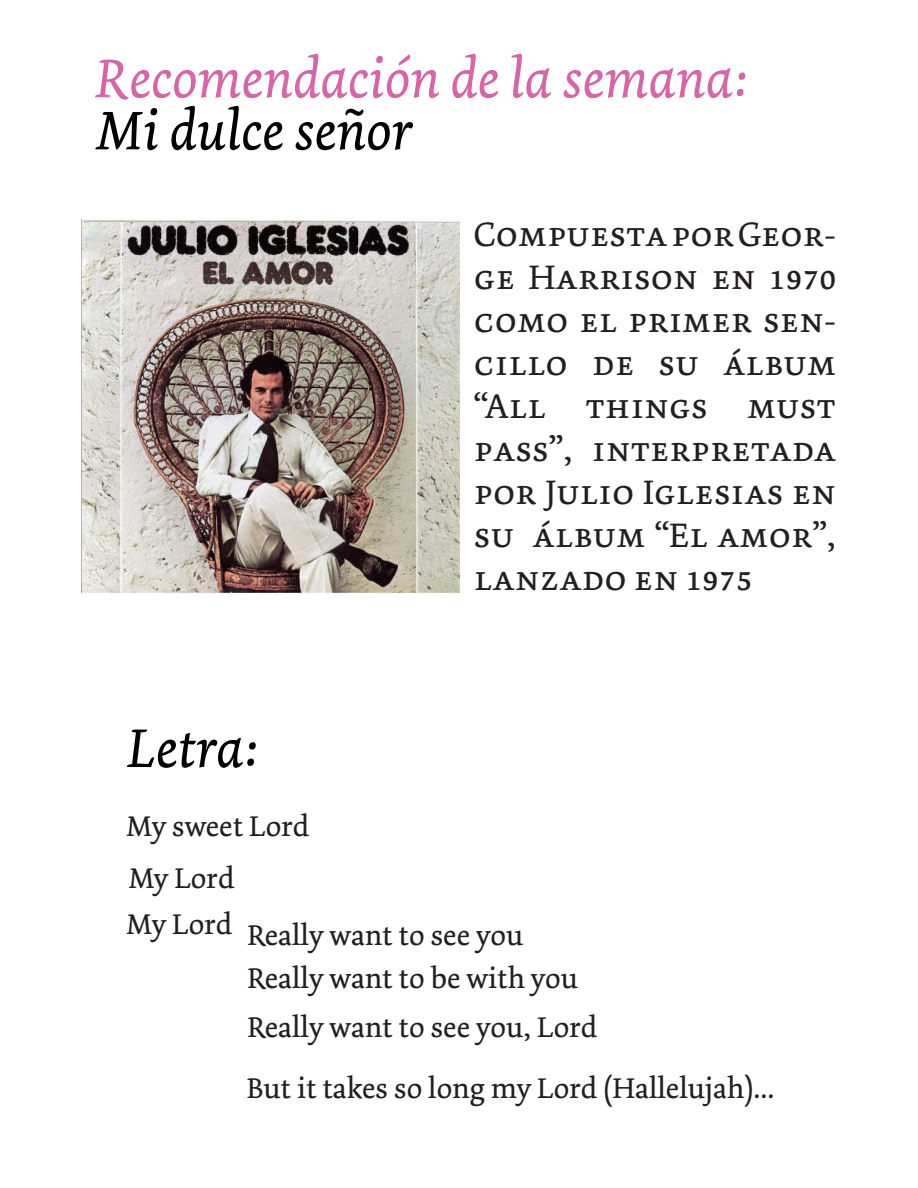
<style>
.page{position:relative;width:918px;height:1188px;background:#fff}
.page>*{position:absolute;margin:0;border:0;box-sizing:border-box;transform-origin:0 0}
.t1{font:italic 57.45px "Dolly Pro";color:#d667a7}
.t2{font:italic 57.45px "Dolly Pro";color:#000001}
.t3{font:35.7px/42.9px "Dolly Pro Regular Small Caps";color:#231f20;text-align:justify}
.t4{font:30px "Dolly Pro";color:#231f20}
</style>
<div class="page">
<img style="left:82px;top:220px;width:377px;height:373px">
<p class="t1" style="left:96px;top:41px;width:655px">Recomendación de la semana:</p>
<p class="t2" style="left:96px;top:93px;width:317px">Mi dulce señor</p>
<p class="t2" style="left:128px;top:711px;width:133px">Letra:</p>
<p class="t4" style="left:126px;top:807px;width:184px">My sweet Lord</p>
<p class="t3" style="left:474px;top:213px;width:364px">Compuesta por Geor&shy;ge Harrison en 1970 como el primer sen&shy;cillo de su álbum “All things must pass”, interpretada por Julio Iglesias en su álbum “El amor”, lanzado en 1975</p>
<p class="t4" style="left:129px;top:859px;width:107px">My Lord</p>
<p class="t4" style="left:126px;top:905px;width:107px">My Lord</p>
<p class="t4" style="left:247px;top:916px;width:278px">Really want to see you</p>
<p class="t4" style="left:247px;top:959px;width:332px">Really want to be with you</p>
<p class="t4" style="left:247px;top:1008px;width:352px">Really want to see you, Lord</p>
<p class="t4" style="left:247px;top:1069px;width:529px">But it takes so long my Lord (Hallelujah)...</p>
</div>
